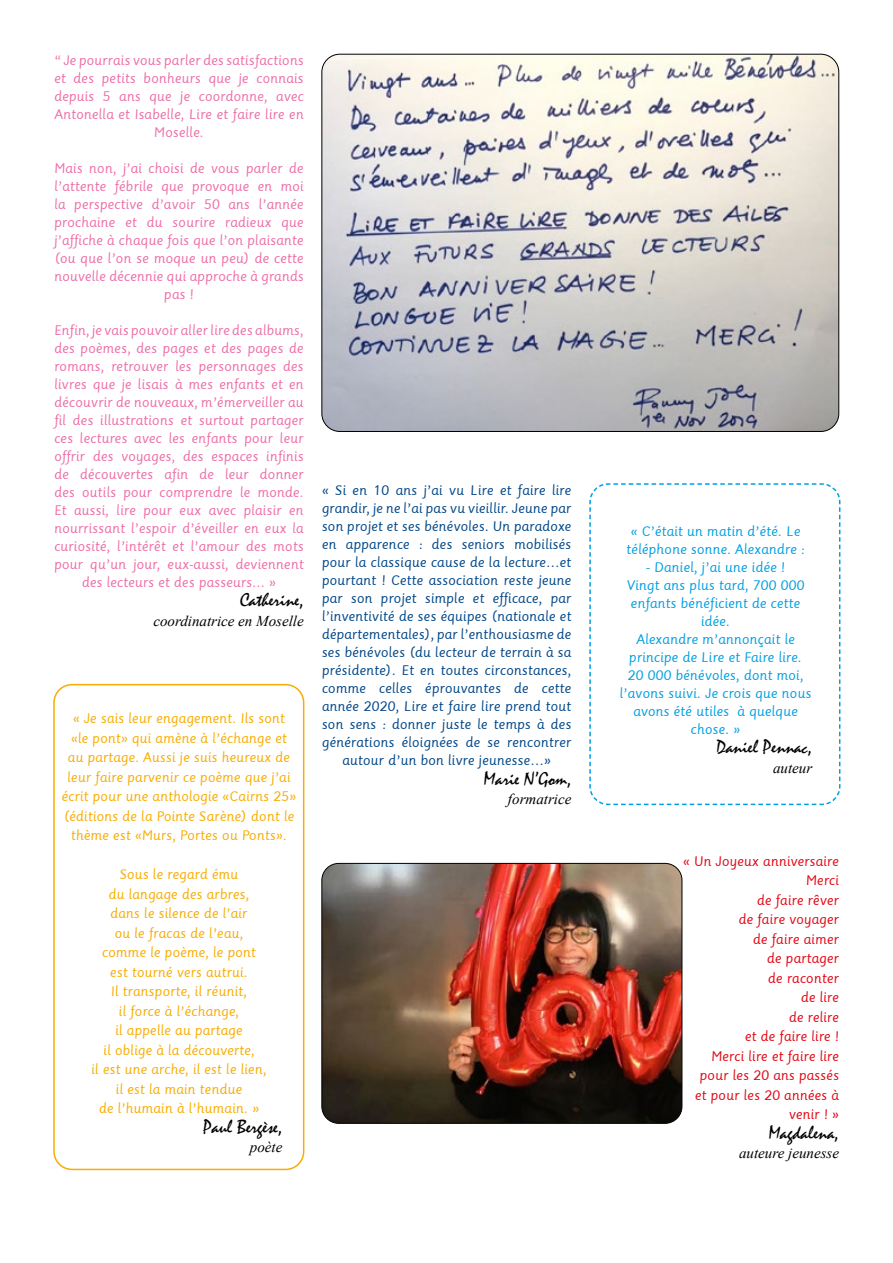
<style>
.page{position:relative;width:893px;height:1263px;background:#fff}
.page>*{position:absolute;margin:0;border:0;box-sizing:border-box;transform-origin:0 0}
.t1{font:19.5px "Mistral";color:#000}
.t2{font:italic 15px "Times New Roman";color:#000}
.t3{font:13.5px/18px "Sassoon Primary";color:#ed6ea7;text-align:center}
.t4{font:13.5px/18px "Sassoon Primary";color:#004687;text-align:center}
.t5{font:13.5px/19.5px "Sassoon Primary";color:#f8ac00;text-align:center}
.t6{font:13.5px/18px "Sassoon Primary";color:#009fe3;text-align:center}
.t7{font:13.5px/19.5px "Sassoon Primary";color:#e30613;text-align:right}
</style>
<div class="page">
<img style="left:322px;top:54px;width:517px;height:377px">
<img style="left:322px;top:863px;width:360px;height:260px">
<div style="left:322px;top:863px;width:360px;height:260px;border:1px solid #000;border-radius:17px"></div>
<div style="left:53px;top:684px;width:251px;height:486px;border:2px solid #f8ac00;border-radius:18px"></div>
<svg style="left:589px;top:483px;width:252px;height:323px"></svg>
<p class="t3" style="left:54px;top:51px;width:251px">“ Je pourrais vous parler des satisfactions et des petits bonheurs que je connais depuis 5 ans que je coordonne, avec Antonella et Isabelle, Lire et faire lire en Moselle.</p>
<p class="t3" style="left:54px;top:159px;width:251px">Mais non, j’ai choisi de vous parler de l’attente fébrile que provoque en moi la perspective d’avoir 50 ans l’année prochaine et du sourire radieux que j’affiche à chaque fois que l’on plaisante (ou que l’on se moque un peu) de cette nouvelle décennie qui approche à grands pas !</p>
<p class="t3" style="left:54px;top:321px;width:252px">Enfin, je vais pouvoir aller lire des albums, des poèmes, des pages et des pages de romans, retrouver les personnages des livres que je lisais à mes enfants et en découvrir de nouveaux, m’émerveiller au fil des illustrations et surtout partager ces lectures avec les enfants pour leur offrir des voyages, des espaces infinis de découvertes afin de leur donner des outils pour comprendre le monde.<br>Et aussi, lire pour eux avec plaisir en nourrissant l’espoir d’éveiller en eux la curiosité, l’intérêt et l’amour des mots pour qu’un jour, eux-aussi, deviennent des lecteurs et des passeurs... »</p>
<h1 class="t1" style="left:240px;top:589px;width:65px">Catherine,</h1>
<p class="t2" style="left:153px;top:610px;width:152px">coordinatrice en Moselle</p>
<p class="t5" style="left:61px;top:709px;width:236px">« Je sais leur engagement. Ils sont<br>«le pont» qui amène à l’échange et au partage. Aussi je suis heureux de leur faire parvenir ce poème que j’ai écrit pour une anthologie «Cairns 25» (éditions de la Pointe Sarène) dont le thème est «Murs, Portes ou Ponts».</p>
<p class="t5" style="left:91px;top:865px;width:177px">Sous le regard ému<br>du langage des arbres,<br>dans le silence de l’air<br>ou le fracas de l’eau, comme le poème, le pont<br>est tourné vers autrui.<br>Il transporte, il réunit,<br>il force à l’échange,<br>il appelle au partage<br>il oblige à la découverte,<br>il est une arche, il est le lien, il est la main tendue<br>de l’humain à l’humain. »</p>
<h1 class="t1" style="left:203px;top:1116px;width:81px">Paul Bergèse,</h1>
<p class="t2" style="left:250px;top:1137px;width:34px">poète</p>
<p class="t4" style="left:322px;top:482px;width:252px">« Si en 10 ans j’ai vu Lire et faire lire grandir, je ne l’ai pas vu vieillir. Jeune par son projet et ses bénévoles. Un paradoxe en apparence : des seniors mobilisés pour la classique cause de la lecture…et pourtant ! Cette association reste jeune par son projet simple et efficace, par l’inventivité de ses équipes (nationale et départementales), par l’enthousiasme de ses bénévoles (du lecteur de terrain à sa présidente). Et en toutes circonstances, comme celles éprouvantes de cette année 2020, Lire et faire lire prend tout son sens : donner juste le temps à des générations éloignées de se rencontrer autour d’un bon livre jeunesse…»</p>
<h1 class="t1" style="left:484px;top:768px;width:89px">Marie N’Gom,</h1>
<p class="t2" style="left:508px;top:789px;width:65px">formatrice</p>
<p class="t6" style="left:626px;top:522px;width:180px">« C’était un matin d’été. Le téléphone sonne. Alexandre :</p>
<p class="t6" style="left:620px;top:558px;width:193px">- Daniel, j’ai une idée !<br>Vingt ans plus tard, 700 000 enfants bénéficient de cette idée.<br>Alexandre m’annonçait le principe de Lire et Faire lire.<br>20 000 bénévoles, dont moi, l’avons suivi. Je crois que nous avons été utiles à quelque chose. »</p>
<h1 class="t1" style="left:717px;top:736px;width:97px">Daniel Pennac,</h1>
<p class="t2" style="left:773px;top:757px;width:41px">auteur</p>
<p class="t7" style="left:683px;top:852px;width:158px">« Un Joyeux anniversaire<br>Merci<br>de faire rêver<br>de faire voyager<br>de faire aimer<br>de partager<br>de raconter<br>de lire<br>de relire<br>et de faire lire !<br>Merci lire et faire lire pour les 20 ans passés<br>et pour les 20 années à venir ! »</p>
<h1 class="t1" style="left:769px;top:1122px;width:72px">Magdalena,</h1>
<p class="t2" style="left:739px;top:1143px;width:101px">auteure jeunesse</p>
</div>
